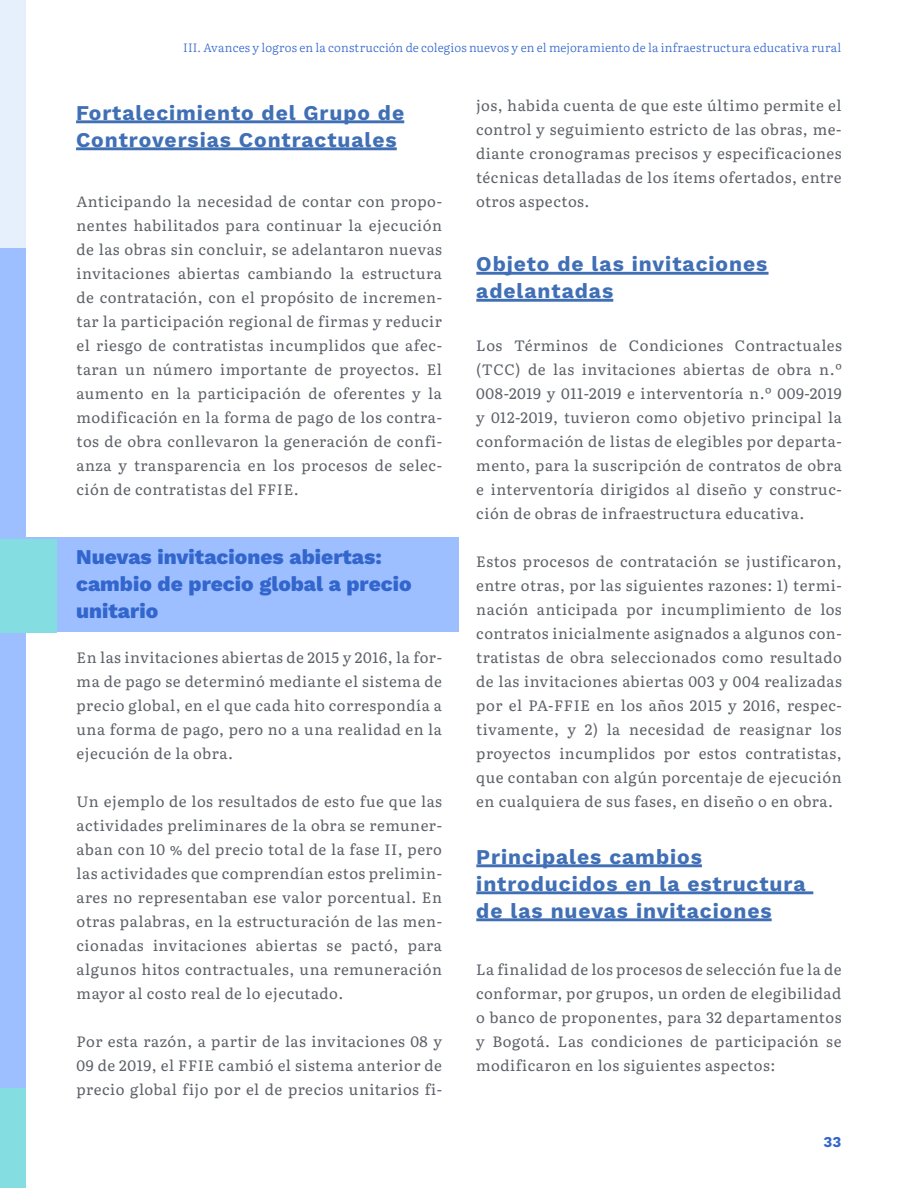
<style>
.page{position:relative;width:918px;height:1188px;background:#fff}
.page>*{position:absolute;margin:0;border:0;box-sizing:border-box;transform-origin:0 0}
.Subtitulos_de_capítu{font:21px/27px "Work Sans";letter-spacing:.045em;color:#406fb5}
._11__T2_Textos_parra{font:21px/27px "Work Sans";color:#36c}
.Texto_corrido_1{font:15px/24px "Literata 12 pt";letter-spacing:.035em;color:#5d6269;text-align:justify}
.t1{font:15px "Work Sans";color:#36c}
.t2{font:300 12px "Literata 12 pt";letter-spacing:.015em;color:#36c}
</style>
<div class="page">
<div style="left:0;top:0;width:26px;height:1188px;background:#9ebfff"></div>
<div style="left:0;top:0;width:26px;height:247px;background:#e6f0fc"></div>
<div style="left:0;top:1089px;width:26px;height:99px;background:#84dde1"></div>
<div style="left:0;top:538px;width:459px;height:94px;background:#9ebfff"></div>
<div style="left:0;top:539px;width:57px;height:93px;background:#84dde1"></div>
<hr style="left:76px;top:120px;width:328px;height:3px;background:#406fb5">
<hr style="left:76px;top:147px;width:321px;height:3px;background:#406fb5">
<hr style="left:476px;top:272px;width:293px;height:3px;background:#406fb5">
<hr style="left:476px;top:299px;width:137px;height:3px;background:#406fb5">
<hr style="left:476px;top:864px;width:226px;height:3px;background:#406fb5">
<hr style="left:476px;top:891px;width:337px;height:3px;background:#406fb5">
<hr style="left:476px;top:918px;width:296px;height:3px;background:#406fb5">
<p class="t2" style="left:183px;top:38px;width:660px">III. Avances y logros en la construcción de colegios nuevos y en el mejoramiento de la infraestructura educativa rural</p>
<p class="Subtitulos_de_capítu" style="left:76px;top:98px;width:330px">Fortalecimiento del Grupo de<br>Controversias Contractuales</p>
<p class="Texto_corrido_1" style="left:77px;top:189px;width:367px">Anticipando la necesidad de contar con propo&shy;nentes habilitados para continuar la ejecución de las obras sin concluir, se adelantaron nuevas invitaciones abiertas cambiando la estructura de contratación, con el propósito de incremen&shy;tar la participación regional de firmas y reducir el riesgo de contratistas incumplidos que afec&shy;taran un número importante de proyectos. El aumento en la participación de oferentes y la modificación en la forma de pago de los contra&shy;tos de obra conllevaron la generación de confi&shy;anza y transparencia en los procesos de selec&shy;ción de contratistas del FFIE.</p>
<p class="_11__T2_Textos_parra" style="left:76px;top:542px;width:337px">Nuevas invitaciones abiertas: cambio de precio global a precio unitario</p>
<p class="Texto_corrido_1" style="left:77px;top:645px;width:367px">En las invitaciones abiertas de 2015 y 2016, la for&shy;ma de pago se determinó mediante el sistema de precio global, en el que cada hito correspondía a una forma de pago, pero no a una realidad en la ejecución de la obra.</p>
<p class="Texto_corrido_1" style="left:77px;top:789px;width:367px">Un ejemplo de los resultados de esto fue que las actividades preliminares de la obra se remuner&shy;aban con 10 % del precio total de la fase II, pero las actividades que comprendían estos prelimin&shy;ares no representaban ese valor porcentual. En otras palabras, en la estructuración de las men&shy;cionadas invitaciones abiertas se pactó, para algunos hitos contractuales, una remuneración mayor al costo real de lo ejecutado.</p>
<p class="Texto_corrido_1" style="left:77px;top:1029px;width:367px">Por esta razón, a partir de las invitaciones 08 y 09 de 2019, el FFIE cambió el sistema anterior de precio global fijo por el de precios unitarios fi-</p>
<p class="Texto_corrido_1" style="left:476px;top:93px;width:367px">jos, habida cuenta de que este último permite el control y seguimiento estricto de las obras, me&shy;diante cronogramas precisos y especificaciones técnicas detalladas de los ítems ofertados, entre otros aspectos.</p>
<p class="Subtitulos_de_capítu" style="left:476px;top:250px;width:293px">Objeto de las invitaciones adelantadas</p>
<p class="Texto_corrido_1" style="left:476px;top:333px;width:367px">Los Términos de Condiciones Contractuales (TCC) de las invitaciones abiertas de obra n.º 008-2019 y 011-2019 e interventoría n.º 009-2019 y 012-2019, tuvieron como objetivo principal la conformación de listas de elegibles por departa&shy;mento, para la suscripción de contratos de obra e interventoría dirigidos al diseño y construc&shy;ción de obras de infraestructura educativa.</p>
<p class="Texto_corrido_1" style="left:476px;top:549px;width:367px">Estos procesos de contratación se justificaron, entre otras, por las siguientes razones: 1) termi&shy;nación anticipada por incumplimiento de los contratos inicialmente asignados a algunos con&shy;tratistas de obra seleccionados como resultado de las invitaciones abiertas 003 y 004 realizadas por el PA-FFIE en los años 2015 y 2016, respec&shy;tivamente, y 2) la necesidad de reasignar los proyectos incumplidos por estos contratistas, que contaban con algún porcentaje de ejecución en cualquiera de sus fases, en diseño o en obra.</p>
<p class="Subtitulos_de_capítu" style="left:476px;top:842px;width:331px">Principales cambios introducidos en la estructura de las nuevas invitaciones</p>
<p class="Texto_corrido_1" style="left:476px;top:957px;width:367px">La finalidad de los procesos de selección fue la de conformar, por grupos, un orden de elegibilidad o banco de proponentes, para 32 departamentos y Bogotá. Las condiciones de participación se modificaron en los siguientes aspectos:</p>
<p class="t1" style="left:823px;top:1131px;width:20px">33</p>
</div>
